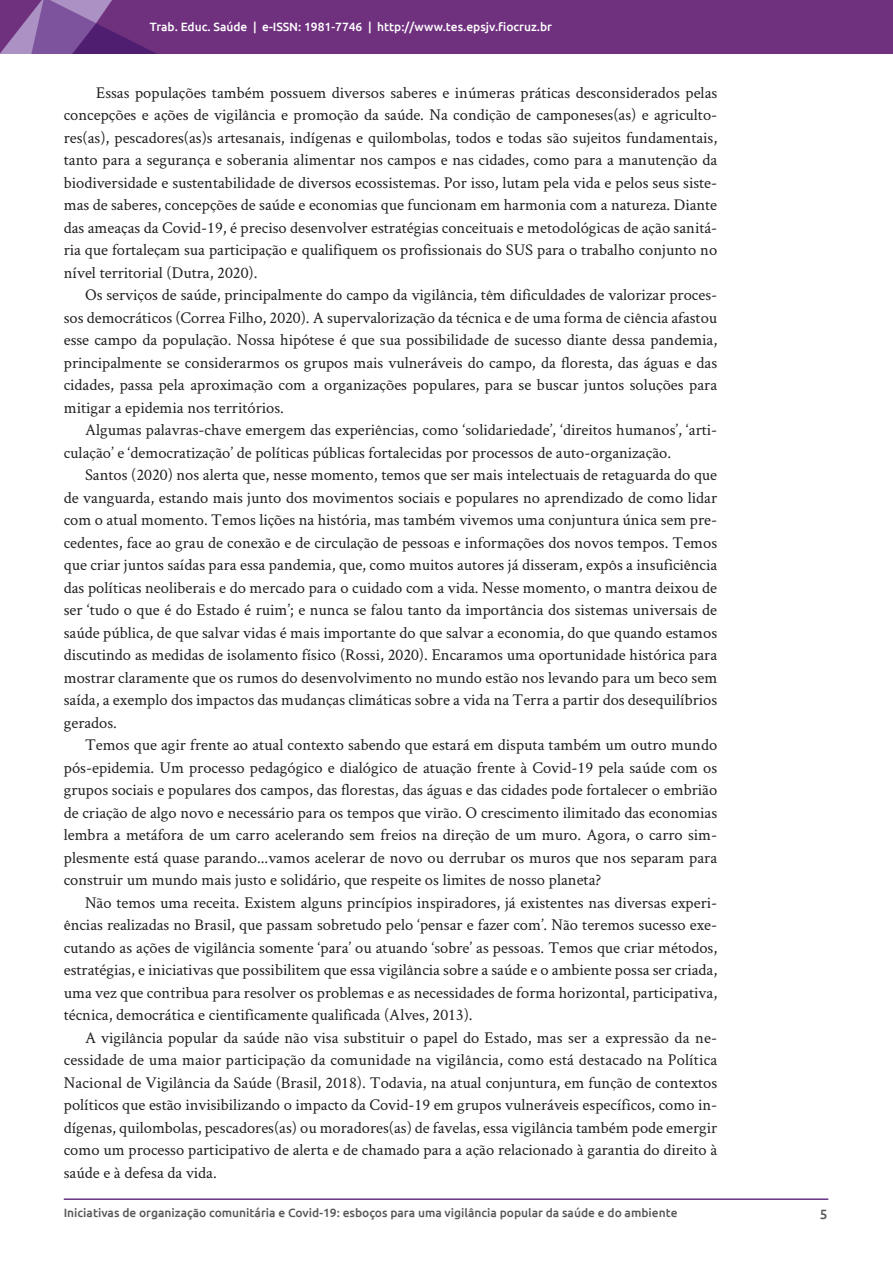
<style>
.page{position:relative;width:893px;height:1263px;background:#fff}
.page>*{position:absolute;margin:0;border:0;box-sizing:border-box;transform-origin:0 0}
.texto-comum{font:16.5px/22.5px "Crimson Text";color:#231f20;text-align:justify}
.t1{font:500 13.5px "Ubuntu";color:#57585a}
.t2{font:500 12px "Ubuntu";color:#57585a}
.t3{font:500 12px "Ubuntu";color:#fff}
</style>
<div class="page">
<hr style="left:64px;top:1198px;width:764px;height:2px;background:#693486">
<img style="left:0;top:0;width:893px;height:53px">
<p class="t3" style="left:150px;top:19px;width:404px">Trab. Educ. Saúde | e-ISSN: 1981-7746 | http://www.tes.epsjv.fiocruz.br</p>
<p class="texto-comum" style="left:64px;top:81px;width:655px;text-indent:32px">Essas populações também possuem diversos saberes e inúmeras práticas desconsiderados pelas concepções e ações de vigilância e promoção da saúde. Na condição de camponeses(as) e agriculto&shy;res(as), pescadores(as)s artesanais, indígenas e quilombolas, todos e todas são sujeitos fundamentais, tanto para a segurança e soberania alimentar nos campos e nas cidades, como para a manutenção da biodiversidade e sustentabilidade de diversos ecossistemas. Por isso, lutam pela vida e pelos seus siste&shy;mas de saberes, concepções de saúde e economias que funcionam em harmonia com a natureza. Diante das ameaças da Covid-19, é preciso desenvolver estratégias conceituais e metodológicas de ação sanitá&shy;ria que fortaleçam sua participação e qualifiquem os profissionais do SUS para o trabalho conjunto no nível territorial (Dutra, 2020).</p>
<p class="texto-comum" style="left:64px;top:283px;width:655px;text-indent:21px">Os serviços de saúde, principalmente do campo da vigilância, têm dificuldades de valorizar proces&shy;sos democráticos (Correa Filho, 2020). A supervalorização da técnica e de uma forma de ciência afastou esse campo da população. Nossa hipótese é que sua possibilidade de sucesso diante dessa pandemia, principalmente se considerarmos os grupos mais vulneráveis do campo, da floresta, das águas e das cidades, passa pela aproximação com a organizações populares, para se buscar juntos soluções para mitigar a epidemia nos territórios.</p>
<p class="texto-comum" style="left:64px;top:418px;width:655px;text-indent:21px">Algumas palavras-chave emergem das experiências, como ‘solidariedade’, ‘direitos humanos’, ‘arti&shy;culação’ e ‘democratização’ de políticas públicas fortalecidas por processos de auto-organização.</p>
<p class="texto-comum" style="left:64px;top:463px;width:655px;text-indent:21px">Santos (2020) nos alerta que, nesse momento, temos que ser mais intelectuais de retaguarda do que de vanguarda, estando mais junto dos movimentos sociais e populares no aprendizado de como lidar com o atual momento. Temos lições na história, mas também vivemos uma conjuntura única sem pre&shy;cedentes, face ao grau de conexão e de circulação de pessoas e informações dos novos tempos. Temos que criar juntos saídas para essa pandemia, que, como muitos autores já disseram, expôs a insuficiência das políticas neoliberais e do mercado para o cuidado com a vida. Nesse momento, o mantra deixou de ser ‘tudo o que é do Estado é ruim’; e nunca se falou tanto da importância dos sistemas universais de saúde pública, de que salvar vidas é mais importante do que salvar a economia, do que quando estamos discutindo as medidas de isolamento físico (Rossi, 2020). Encaramos uma oportunidade histórica para mostrar claramente que os rumos do desenvolvimento no mundo estão nos levando para um beco sem saída, a exemplo dos impactos das mudanças climáticas sobre a vida na Terra a partir dos desequilíbrios gerados.</p>
<p class="texto-comum" style="left:64px;top:733px;width:655px;text-indent:21px">Temos que agir frente ao atual contexto sabendo que estará em disputa também um outro mundo pós-epidemia. Um processo pedagógico e dialógico de atuação frente à Covid-19 pela saúde com os grupos sociais e populares dos campos, das florestas, das águas e das cidades pode fortalecer o embrião de criação de algo novo e necessário para os tempos que virão. O crescimento ilimitado das economias lembra a metáfora de um carro acelerando sem freios na direção de um muro. Agora, o carro sim&shy;plesmente está quase parando...vamos acelerar de novo ou derrubar os muros que nos separam para construir um mundo mais justo e solidário, que respeite os limites de nosso planeta?</p>
<p class="texto-comum" style="left:64px;top:891px;width:655px;text-indent:21px">Não temos uma receita. Existem alguns princípios inspiradores, já existentes nas diversas experi&shy;ências realizadas no Brasil, que passam sobretudo pelo ‘pensar e fazer com’. Não teremos sucesso exe&shy;cutando as ações de vigilância somente ‘para’ ou atuando ‘sobre’ as pessoas. Temos que criar métodos, estratégias, e iniciativas que possibilitem que essa vigilância sobre a saúde e o ambiente possa ser criada, uma vez que contribua para resolver os problemas e as necessidades de forma horizontal, participativa, técnica, democrática e cientificamente qualificada (Alves, 2013).</p>
<p class="texto-comum" style="left:64px;top:1026px;width:655px;text-indent:21px">A vigilância popular da saúde não visa substituir o papel do Estado, mas ser a expressão da ne&shy;cessidade de uma maior participação da comunidade na vigilância, como está destacado na Política Nacional de Vigilância da Saúde (Brasil, 2018). Todavia, na atual conjuntura, em função de contextos políticos que estão invisibilizando o impacto da Covid-19 em grupos vulneráveis específicos, como in&shy;dígenas, quilombolas, pescadores(as) ou moradores(as) de favelas, essa vigilância também pode emergir como um processo participativo de alerta e de chamado para a ação relacionado à garantia do direito à saúde e à defesa da vida.</p>
<p class="t2" style="left:64px;top:1205px;width:615px">Iniciativas de organização comunitária e Covid-19: esboços para uma vigilância popular da saúde e do ambiente</p>
<p class="t1" style="left:820px;top:1205px;width:9px">5</p>
</div>
